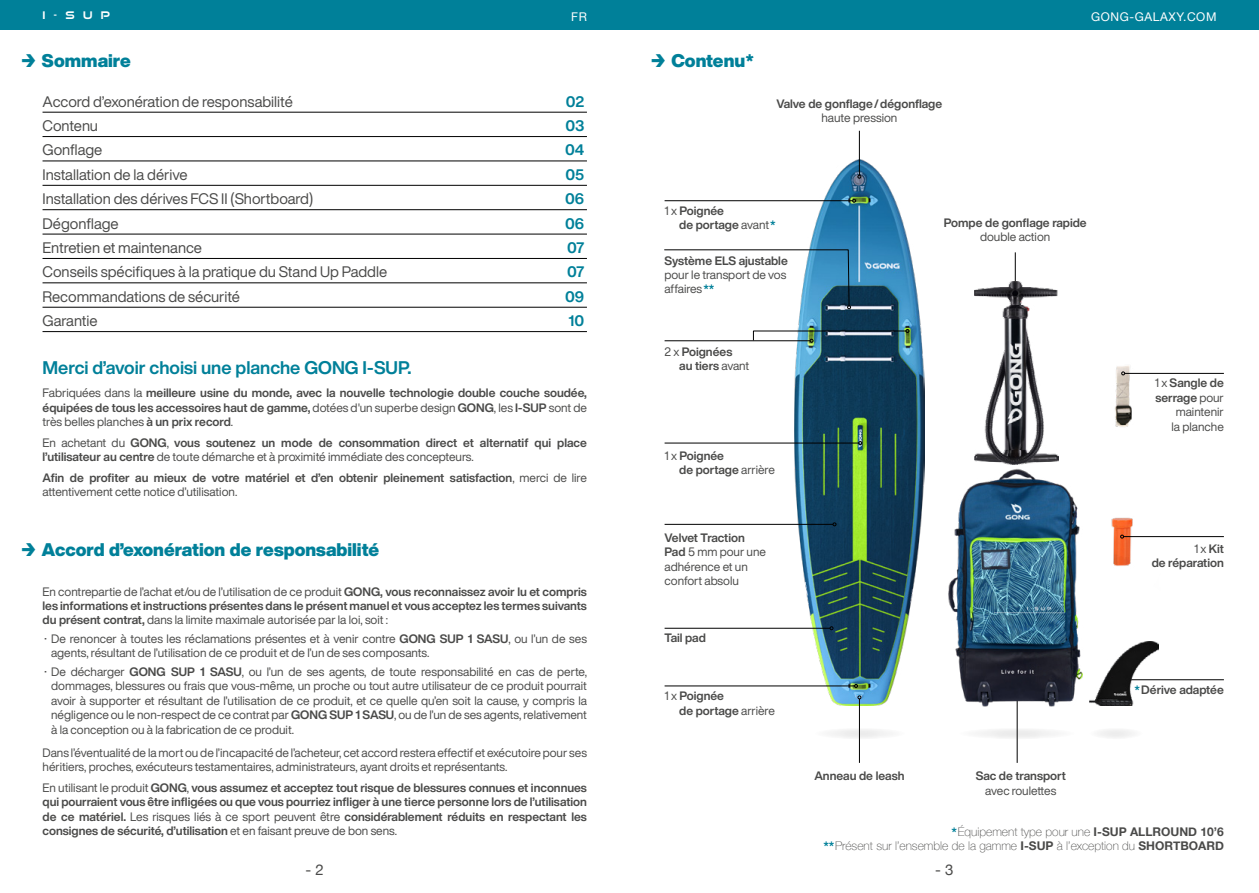
<style>
.page{position:relative;width:1259px;height:893px;background:#fff}
.page>*{position:absolute;margin:0;border:0;box-sizing:border-box;transform-origin:0 0}
.t1{font:900 18px "Helvetica Now Display";color:#008099}
.t2{font:700 18px "Helvetica Now Display";color:#008099}
.t3{font:15px "Helvetica Now Display";color:#4a4a49}
.t4{font:700 15px "Helvetica Now Display";letter-spacing:-.015em;color:#008099}
.t5{font:15px "Helvetica Neue";color:#4a4a49}
.t6{font:700 12px/14.4px "Helvetica Now Display";color:#4a4a49;text-align:justify}
.t7{font:12px/14.4px "Helvetica Now Display";color:#4a4a49}
.t8{font:100 12px "Helvetica Neue";color:#4a4a49}
.t9{font:12px "Helvetica Neue";letter-spacing:.05em;color:#fff}
.t10{font:700 10.5px "Good Times Rg";color:#fff}
.s1{font-weight:400}
.s2{font-weight:700}
.s3{color:#008099}
.s4{font-weight:700;color:#008099}
.s5{font-family:"Helvetica Now Display";font-weight:700;color:#008099}
</style>
<div class="page">
<div style="left:629px;top:0;width:630px;height:30px;background:#008099"></div>
<div style="left:0;top:0;width:629px;height:30px;background:#008099"></div>
<img style="left:1111px;top:365px;width:61px;height:201px">
<img style="left:794px;top:160px;width:130px;height:545px">
<hr style="left:859px;top:131px;width:1px;height:44px;background:#000">
<svg style="left:857px;top:175px;width:4px;height:4px"></svg>
<hr style="left:859px;top:699px;width:1px;height:64px;background:#000">
<svg style="left:857px;top:695px;width:4px;height:4px"></svg>
<hr style="left:1016px;top:689px;width:1px;height:74px;background:#000">
<hr style="left:1015px;top:252px;width:1px;height:38px;background:#000">
<svg style="left:664px;top:249px;width:187px;height:60px"></svg>
<hr style="left:664px;top:200px;width:188px;height:1px;background:#000">
<svg style="left:852px;top:199px;width:4px;height:4px"></svg>
<hr style="left:664px;top:340px;width:146px;height:1px;background:#000">
<svg style="left:752px;top:329px;width:157px;height:14px"></svg>
<hr style="left:664px;top:443px;width:194px;height:1px;background:#000">
<svg style="left:858px;top:441px;width:4px;height:4px"></svg>
<hr style="left:1124px;top:373px;width:100px;height:1px;background:#000">
<svg style="left:1121px;top:371px;width:4px;height:4px"></svg>
<hr style="left:1123px;top:536px;width:101px;height:1px;background:#000">
<hr style="left:1120px;top:679px;width:104px;height:1px;background:#000">
<hr style="left:664px;top:524px;width:169px;height:1px;background:#000">
<svg style="left:832px;top:522px;width:4px;height:4px"></svg>
<hr style="left:664px;top:628px;width:166px;height:1px;background:#000">
<svg style="left:829px;top:626px;width:4px;height:4px"></svg>
<hr style="left:664px;top:686px;width:190px;height:1px;background:#000">
<svg style="left:854px;top:684px;width:4px;height:4px"></svg>
<div style="left:800px;top:716px;width:118px;height:24px;background:#fff"></div>
<div style="left:944px;top:716px;width:145px;height:24px;background:#fff"></div>
<hr style="left:43px;top:112px;width:544px;height:1px;background:#000">
<hr style="left:43px;top:136px;width:544px;height:1px;background:#000">
<hr style="left:43px;top:161px;width:544px;height:1px;background:#000">
<hr style="left:43px;top:185px;width:544px;height:1px;background:#000">
<hr style="left:43px;top:209px;width:544px;height:1px;background:#000">
<hr style="left:43px;top:234px;width:544px;height:1px;background:#000">
<hr style="left:43px;top:258px;width:544px;height:1px;background:#000">
<hr style="left:43px;top:283px;width:544px;height:1px;background:#000">
<hr style="left:43px;top:307px;width:544px;height:1px;background:#000">
<hr style="left:43px;top:331px;width:544px;height:1px;background:#000">
<img style="left:948px;top:469px;width:135px;height:241px">
<img style="left:974px;top:281px;width:84px;height:184px">
<img style="left:1089px;top:642px;width:69px;height:63px">
<p class="t10" style="left:43px;top:9px;width:69px">I-SUP</p>
<p class="t9" style="left:571px;top:8px;width:17px">FR</p>
<p class="t9" style="left:1091px;top:8px;width:127px">GONG-GALAXY.COM</p>
<p class="t1" style="left:20px;top:48px;width:112px">→ Sommaire</p>
<p class="t3" style="left:43px;top:91px;width:252px">Accord d’exonération de responsabilité</p>
<p class="t4" style="left:566px;top:91px;width:20px">02</p>
<p class="t3" style="left:43px;top:115px;width:57px">Contenu</p>
<p class="t4" style="left:565px;top:115px;width:20px">03</p>
<p class="t3" style="left:43px;top:140px;width:61px">Gonflage</p>
<p class="t4" style="left:565px;top:140px;width:20px">04</p>
<p class="t3" style="left:43px;top:164px;width:146px">Installation de la dérive</p>
<p class="t4" style="left:565px;top:164px;width:20px">05</p>
<p class="t3" style="left:43px;top:189px;width:272px">Installation des dérives FCS II (Shortboard)</p>
<p class="t4" style="left:565px;top:188px;width:21px">06</p>
<p class="t3" style="left:43px;top:213px;width:78px">Dégonflage</p>
<p class="t4" style="left:565px;top:213px;width:21px">06</p>
<p class="t3" style="left:43px;top:237px;width:161px">Entretien et maintenance</p>
<p class="t4" style="left:567px;top:237px;width:18px">07</p>
<p class="t3" style="left:43px;top:262px;width:346px">Conseils spécifiques à la pratique du Stand Up Paddle</p>
<p class="t4" style="left:567px;top:262px;width:18px">07</p>
<p class="t3" style="left:43px;top:286px;width:199px">Recommandations de sécurité</p>
<p class="t4" style="left:565px;top:286px;width:20px">09</p>
<p class="t3" style="left:43px;top:310px;width:57px">Garantie</p>
<p class="t4" style="left:568px;top:310px;width:17px">10</p>
<p class="t2" style="left:43px;top:355px;width:370px">Merci d’avoir choisi une planche GONG I-SUP.</p>
<p class="t6" style="left:43px;top:386px;width:546px"><span class="s1">Fabriquées dans la</span> meilleure usine du monde, avec la nouvelle technologie double couche soudée, équipées de tous les accessoires haut de gamme, <span class="s1">dotées d'un superbe design</span> GONG<span class="s1">, les</span> I-SUP <span class="s1">sont de très belles planches</span> à un prix record<span class="s1">.</span></p>
<p class="t6" style="left:43px;top:435px;width:546px"><span class="s1">En achetant du</span> GONG<span class="s1">,</span> vous soutenez un mode de consommation direct et alternatif qui place l’utilisateur au centre <span class="s1">de toute démarche et à proximité immédiate des concepteurs.</span></p>
<p class="t6" style="left:43px;top:470px;width:546px">Afin de profiter au mieux de votre matériel et d’en obtenir pleinement satisfaction<span class="s1">, merci de lire attentivement cette notice d’utilisation.</span></p>
<p class="t1" style="left:20px;top:537px;width:360px">→ Accord d’exonération de responsabilité</p>
<p class="t6" style="left:43px;top:584px;width:546px"><span class="s1">En contrepartie de l’achat et/ou de l’utilisation de ce produit</span> GONG, vous reconnaissez avoir lu et compris les informations et instructions présentes dans le présent manuel et vous acceptez les termes suivants du présent contrat, <span class="s1">dans la limite maximale autorisée par la loi, soit :</span></p>
<p class="t7" style="left:51px;top:631px;width:537px;text-indent:-9px">∙ De renoncer à toutes les réclamations présentes et à venir contre <span class="s2">GONG SUP 1 SASU</span>, ou l’un de ses agents, résultant de l’utilisation de ce produit et de l’un de ses composants.</p>
<p class="t7" style="left:51px;top:664px;width:537px;text-align:justify;text-indent:-9px">∙ De décharger <span class="s2">GONG SUP 1 SASU</span>, ou l’un de ses agents, de toute responsabilité en cas de perte, dommages, blessures ou frais que vous-même, un proche ou tout autre utilisateur de ce produit pourrait avoir à supporter et résultant de l’utilisation de ce produit, et ce quelle qu’en soit la cause, y compris la négligence ou le non-respect de ce contrat par <span class="s2">GONG SUP 1 SASU</span>, ou de l’un de ses agents, relativement à la conception ou à la fabrication de ce produit.</p>
<p class="t7" style="left:43px;top:745px;width:546px">Dans l’éventualité de la mort ou de l’incapacité de l’acheteur, cet accord restera effectif et exécutoire pour ses héritiers, proches, exécuteurs testamentaires, administrateurs, ayant droits et représentants.</p>
<p class="t6" style="left:43px;top:780px;width:546px"><span class="s1">En utilisant le produit</span> GONG<span class="s1">,</span> vous assumez et acceptez tout risque de blessures connues et inconnues qui pourraient vous être infligées ou que vous pourriez infliger à une tierce personne lors de l’utilisation de ce matériel. <span class="s1">Les risques liés à ce sport peuvent être</span> considérablement réduits en respectant les consignes de sécurité, d’utilisation <span class="s1">et en faisant preuve de bon sens.</span></p>
<p class="t1" style="left:649px;top:48px;width:106px">→ Contenu*</p>
<p class="t6" style="left:776px;top:97px;width:167px">Valve de gonflage/dégonflage</p>
<p class="t7" style="left:821px;top:111px;width:77px">haute pression</p>
<p class="t6" style="left:664px;top:203px;width:61px"><span class="s1">1 x</span> Poignée</p>
<p class="t6" style="left:679px;top:218px;width:98px">de portage <span class="s1">avant</span><span class="s3">*</span></p>
<p class="t6" style="left:943px;top:215px;width:144px">Pompe de gonflage rapide</p>
<p class="t7" style="left:980px;top:229px;width:72px">double action</p>
<p class="t6" style="left:664px;top:253px;width:125px">Système ELS ajustable</p>
<p class="t7" style="left:664px;top:267px;width:123px">pour le transport de vos affaires<span class="s4">**</span></p>
<p class="t6" style="left:664px;top:344px;width:69px"><span class="s1">2 x</span> Poignées</p>
<p class="t6" style="left:679px;top:359px;width:71px">au tiers <span class="s1">avant</span></p>
<p class="t6" style="left:664px;top:448px;width:61px"><span class="s1">1 x</span> Poignée</p>
<p class="t6" style="left:679px;top:463px;width:97px">de portage <span class="s1">arrière</span></p>
<p class="t7" style="left:664px;top:530px;width:103px"><span class="s2">Velvet Traction<br>Pad</span> 5 mm pour une adhérence et un confort absolu</p>
<p class="t6" style="left:664px;top:630px;width:43px">Tail pad</p>
<p class="t6" style="left:664px;top:689px;width:61px"><span class="s1">1 x</span> Poignée</p>
<p class="t6" style="left:679px;top:703px;width:97px">de portage <span class="s1">arrière</span></p>
<p class="t6" style="left:1154px;top:376px;width:71px"><span class="s1">1 x</span> Sangle de</p>
<p class="t6" style="left:1155px;top:390px;width:70px">serrage <span class="s1">pour</span></p>
<p class="t7" style="left:1175px;top:405px;width:50px">maintenir</p>
<p class="t7" style="left:1171px;top:419px;width:54px">la planche</p>
<p class="t6" style="left:1194px;top:541px;width:31px"><span class="s1">1 x</span> Kit</p>
<p class="t6" style="left:1151px;top:556px;width:74px">de réparation</p>
<p class="t6" style="left:1134px;top:683px;width:91px"><span class="s3">*</span>Dérive adaptée</p>
<p class="t6" style="left:814px;top:769px;width:92px">Anneau de leash</p>
<p class="t6" style="left:975px;top:769px;width:92px">Sac de transport</p>
<p class="t7" style="left:985px;top:783px;width:73px">avec roulettes</p>
<p class="t8" style="left:951px;top:823px;width:274px"><span class="s5">*</span>Équipement type pour une <span class="s2">I-SUP ALLROUND 10’6</span></p>
<p class="t8" style="left:823px;top:837px;width:402px"><span class="s5">**</span>Présent sur l’ensemble de la gamme <span class="s2">I-SUP</span> à l’exception du <span class="s2">SHORTBOARD</span></p>
<p class="t5" style="left:305px;top:859px;width:20px">- 2</p>
<p class="t5" style="left:935px;top:859px;width:20px">- 3</p>
</div>
